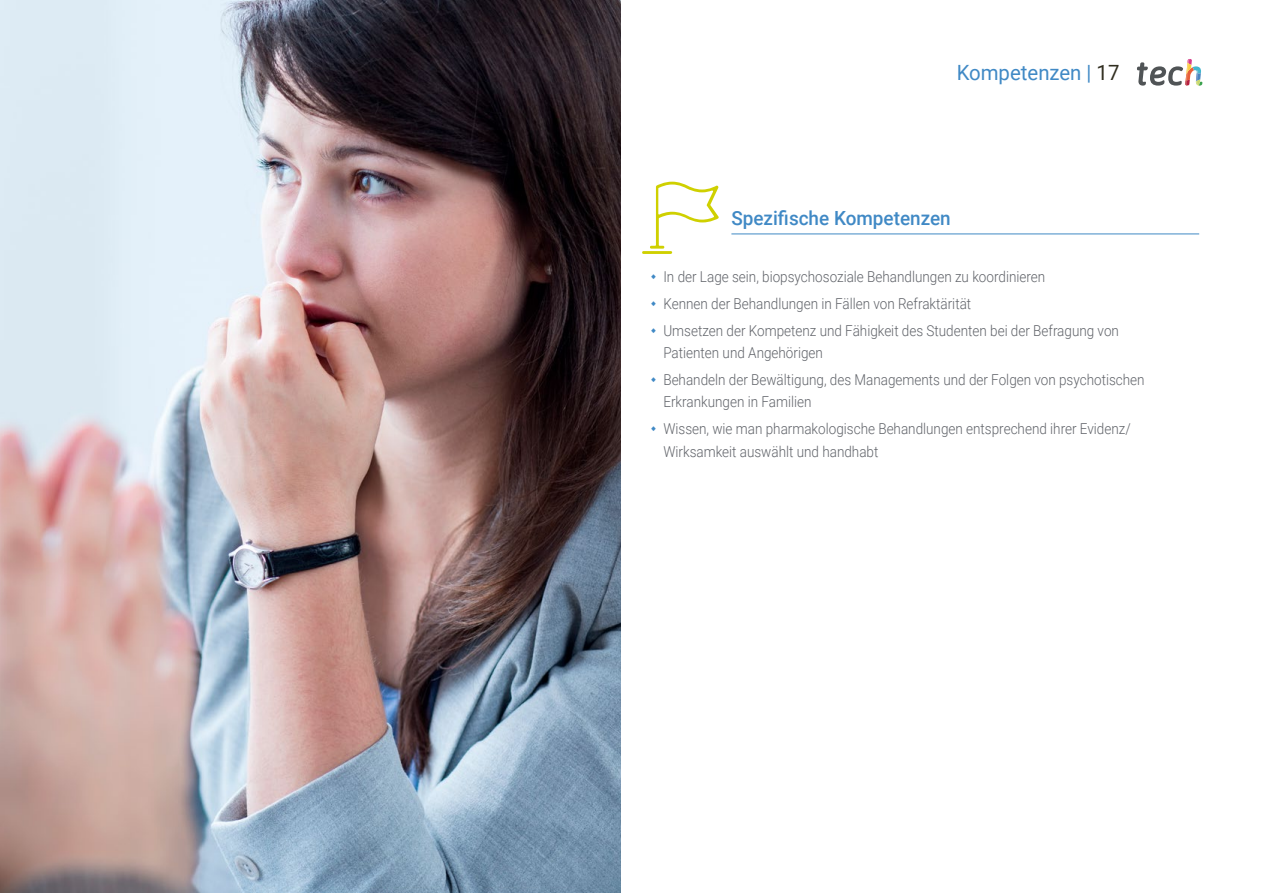
<style>
.page{position:relative;width:1263px;height:893px;background:#fff}
.page>*{position:absolute;margin:0;border:0;box-sizing:border-box;transform-origin:0 0}
.t1{font:21px "Roboto";color:#4089c5}
.t2{font:500 19.5px "Roboto";color:#4089c5}
.t3{font:300 15px/26.7px "Roboto";color:#61646a;scale:.9 1}
.s1{color:#312e20}
</style>
<div class="page">
<img style="left:0;top:0;width:621px;height:893px">
<hr style="left:731px;top:234px;width:468px;height:1px;background:#4089c5">
<hr style="left:642px;top:251px;width:30px;height:3px;background:#cfd000">
<svg style="left:650px;top:182px;width:69px;height:67px"></svg>
<svg style="left:1137px;top:59px;width:65px;height:27px"></svg>
<h1 class="t1" style="left:957px;top:57px;width:164px">Kompetenzen | <span class="s1">17</span></h1>
<h2 class="t2" style="left:731px;top:205px;width:221px">Spezifische Kompetenzen</h2>
<p class="t3" style="left:663px;top:263px;width:508px">In der Lage sein, biopsychosoziale Behandlungen zu koordinieren<br>Kennen der Behandlungen in Fällen von Refraktärität<br>Umsetzen der Kompetenz und Fähigkeit des Studenten bei der Befragung von</p>
<p class="t3" style="left:663px;top:339px;width:536px">Patienten und Angehörigen<br>Behandeln der Bewältigung, des Managements und der Folgen von psychotischen</p>
<p class="t3" style="left:663px;top:388px;width:521px">Erkrankungen in Familien<br>Wissen, wie man pharmakologische Behandlungen entsprechend ihrer Evidenz/</p>
<p class="t3" style="left:663px;top:437px;width:240px">Wirksamkeit auswählt und handhabt</p>
</div>
